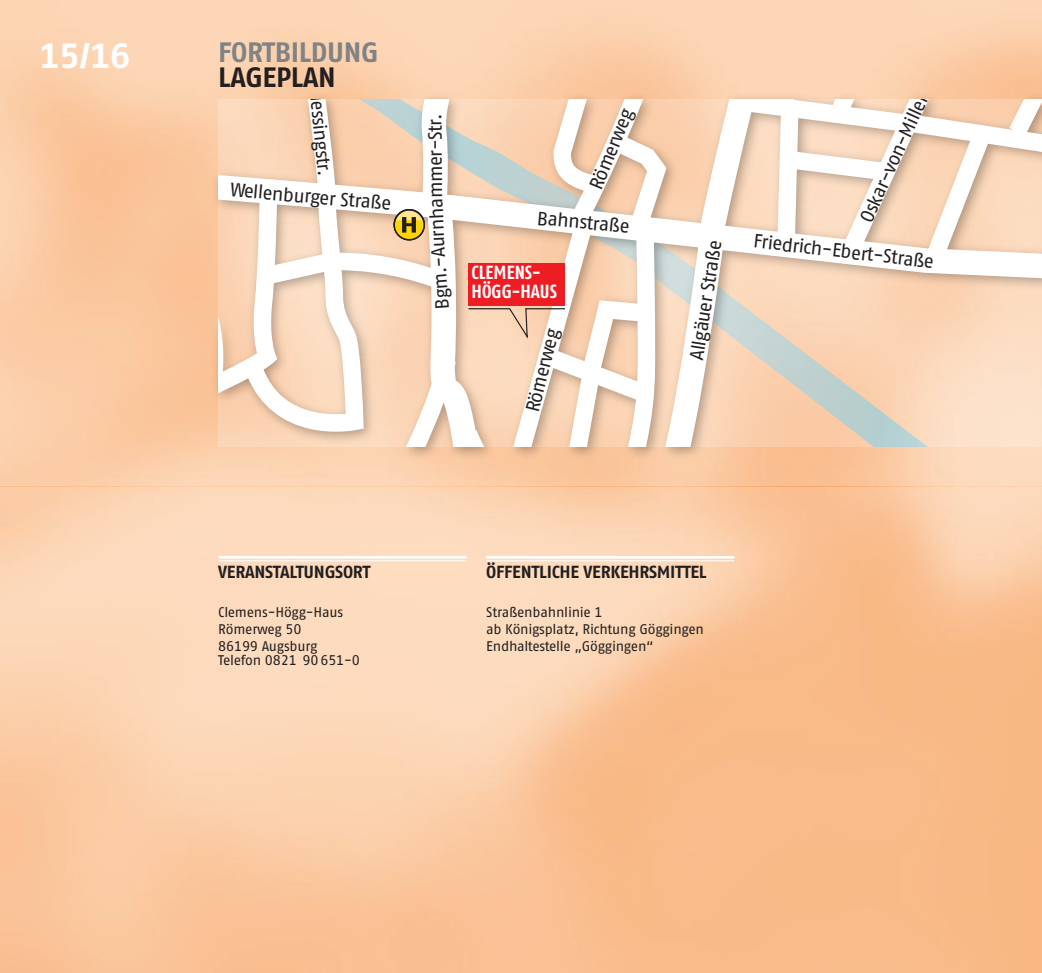
<style>
.page{position:relative;width:1042px;height:973px;background:#fff}
.page>*{position:absolute;margin:0;border:0;box-sizing:border-box;transform-origin:0 0}
.t1{font:700 35px "AWO Fago Office";color:#fff}
.t2{font:700 28px "AWO Fago Office";letter-spacing:-.015em;color:#808285}
.t3{font:700 28px "AWO Fago Office";letter-spacing:-.015em;color:#231f20}
.t4{font:19.25px "AWO Fago Office";letter-spacing:-.04em;color:#231f20}
.t5{font:700 18.9px/18.9px "AWO Fago Cond";color:#fff}
.t6{font:700 17.5px "AWO Fago Office";letter-spacing:-.015em;color:#231f20}
.t7{font:14px/17.3px "AWO Fago Office";letter-spacing:-.015em;color:#231f20}
</style>
<div class="page">
<svg style="left:218px;top:99px;width:824px;height:347px"></svg>
<svg style="left:467px;top:307px;width:99px;height:34px"></svg>
<svg style="left:394px;top:210px;width:30px;height:30px"></svg>
<svg style="left:394px;top:217px;width:30px;height:23px"></svg>
<div style="left:393px;top:209px;width:32px;height:31px;border:2px solid #231f20;border-radius:50%"></div>
<div style="left:468px;top:263px;width:97px;height:42px;background:#ee1d23"></div>
<h1 class="t1" style="left:40px;top:35px;width:92px">15/16</h1>
<h2 class="t2" style="left:218px;top:36px;width:162px">FORTBILDUNG</h2>
<h2 class="t3" style="left:218px;top:60px;width:119px">LAGEPLAN</h2>
<h3 class="t4" style="left:327px;top:88px;width:89px;rotate:84deg">Hessingstr.</h3>
<h3 class="t4" style="left:855px;top:216px;width:140px;rotate:-65deg">Oskar-von-Miller</h3>
<h3 class="t4" style="left:685px;top:358px;width:123px;rotate:-81deg">Allgäuer Straße</h3>
<h3 class="t4" style="left:755px;top:229px;width:183px;rotate:7deg">Friedrich-Ebert-Straße</h3>
<h3 class="t4" style="left:585px;top:184px;width:87px;rotate:-68deg">Römerweg</h3>
<h3 class="t4" style="left:424px;top:198px;width:87px;rotate:-90deg">mmer-Str.</h3>
<h3 class="t4" style="left:231px;top:178px;width:163px;rotate:5deg">Wellenburger Straße</h3>
<h3 class="t4" style="left:427px;top:258px;width:61px;rotate:-93deg">Aurnha</h3>
<h3 class="t4" style="left:538px;top:207px;width:94px;rotate:5deg">Bahnstraße</h3>
<h3 class="t4" style="left:431px;top:310px;width:54px;rotate:-94deg">Bgm.-</h3>
<h3 class="t5" style="left:471px;top:263px;width:87px">CLEMENS-<br>HÖGG-HAUS</h3>
<h3 class="t4" style="left:521px;top:409px;width:87px;rotate:-76deg">Römerweg</h3>
<p class="t6" style="left:218px;top:562px;width:154px">VERANSTALTUNGSORT</p>
<p class="t7" style="left:218px;top:603px;width:126px">Clemens-Högg-Haus<br>Römerweg 50<br>86199 Augsburg</p>
<p class="t7" style="left:218px;top:651px;width:143px">Telefon 0821 90651-0</p>
<p class="t6" style="left:486px;top:562px;width:222px">ÖFFENTLICHE VERKEHRSMITTEL</p>
<p class="t7" style="left:486px;top:603px;width:219px">Straßenbahnlinie 1<br>ab Königsplatz, Richtung Göggingen<br>Endhaltestelle „Göggingen“</p>
</div>
